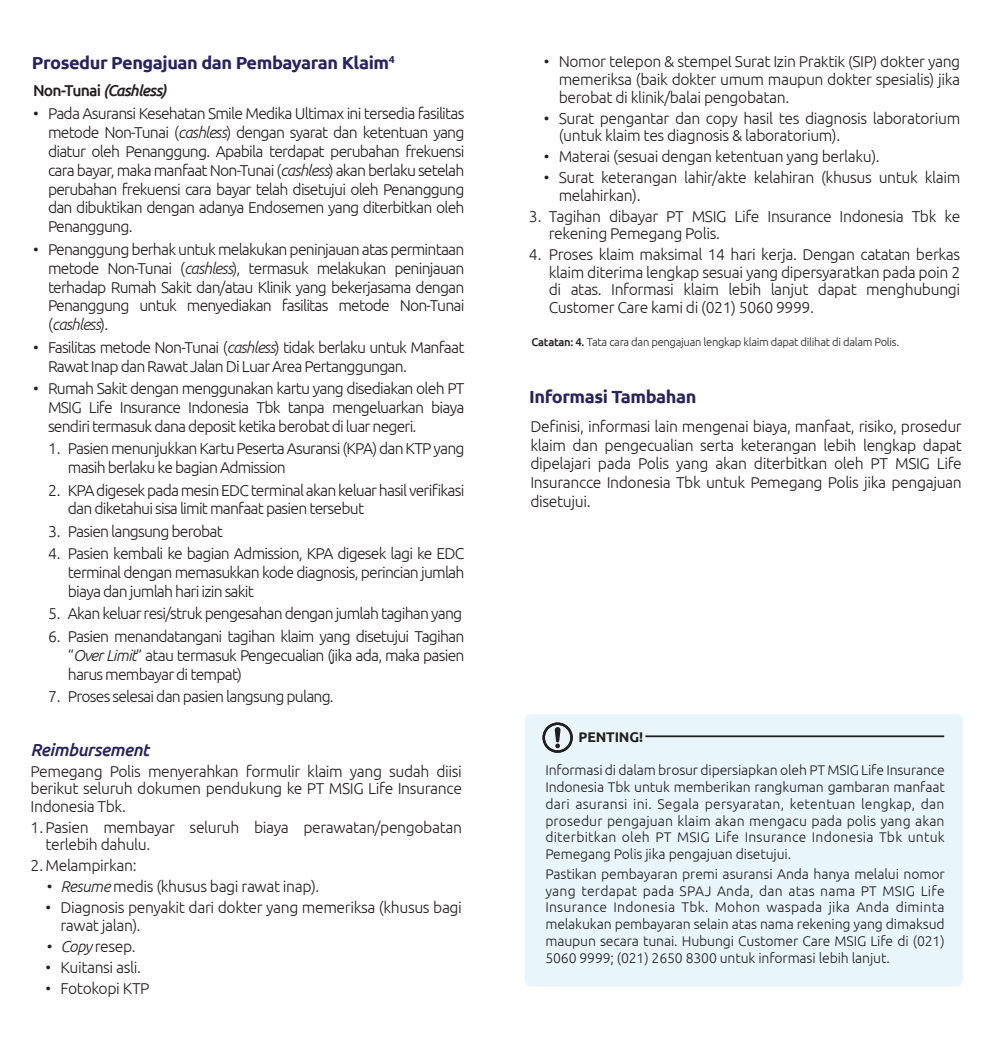
<style>
.page{position:relative;width:993px;height:1042px;background:#fff}
.page>*{position:absolute;margin:0;border:0;box-sizing:border-box;transform-origin:0 0}
.t1{font:700 17.5px "Ubuntu";letter-spacing:-.025em;color:#272361;scale:1.04 1}
.t2{font:italic 500 17.5px "Ubuntu";letter-spacing:-.025em;color:#262262}
.t3{font:300 15.75px/18.9px "Ubuntu";letter-spacing:-.04em;color:#231f20;text-align:justify}
.t4{font:italic 500 15.75px "Ubuntu";letter-spacing:-.05em;color:#231f20}
.t5{font:300 14px/16.8px "Ubuntu";letter-spacing:-.01em;color:#231f20;text-align:justify}
.t6{font:700 14px "Ubuntu";letter-spacing:-.01em;color:#231f20}
.t7{font:300 11.2px "Ubuntu";letter-spacing:-.025em;color:#231f20}
.s1{font-style:normal}
.s2{font-style:italic}
.s3{font-weight:500}
</style>
<div class="page">
<div style="left:524px;top:714px;width:438px;height:272px;background:#e8f5fb;border-radius:6px"></div>
<svg style="left:542px;top:722px;width:30px;height:31px"></svg>
<hr style="left:645px;top:735px;width:299px;height:2px;background:#231f20">
<p class="t1" style="left:32px;top:52px;width:350px">Prosedur Pengajuan dan Pembayaran Klaim<sup>4</sup></p>
<p class="t4" style="left:33px;top:81px;width:135px"><span class="s1">Non-Tunai</span> (Cashless)</p>
<p class="t3" style="left:48px;top:103px;width:418px;text-indent:-15px">• Pada Asuransi Kesehatan Smile Medika Ultimax ini tersedia fasilitas metode Non-Tunai (<span class="s2">cashless</span>) dengan syarat dan ketentuan yang diatur oleh Penanggung. Apabila terdapat perubahan frekuensi cara bayar, maka manfaat Non-Tunai (<span class="s2">cashless</span>) akan berlaku setelah perubahan frekuensi cara bayar telah disetujui oleh Penanggung dan dibuktikan dengan adanya Endosemen yang diterbitkan oleh Penanggung.</p>
<p class="t3" style="left:48px;top:239px;width:418px;text-indent:-15px">• Penanggung berhak untuk melakukan peninjauan atas permintaan metode Non-Tunai (<span class="s2">cashless</span>), termasuk melakukan peninjauan terhadap Rumah Sakit dan/atau Klinik yang bekerjasama dengan Penanggung untuk menyediakan fasilitas metode Non-Tunai (<span class="s2">cashless</span>).</p>
<p class="t3" style="left:48px;top:337px;width:418px;text-indent:-15px">• Fasilitas metode Non-Tunai (<span class="s2">cashless</span>) tidak berlaku untuk Manfaat<br>Rawat Inap dan Rawat Jalan Di Luar Area Pertanggungan.</p>
<p class="t3" style="left:48px;top:378px;width:418px;text-indent:-15px">• Rumah Sakit dengan menggunakan kartu yang disediakan oleh PT MSIG Life Insurance Indonesia Tbk tanpa mengeluarkan biaya sendiri termasuk dana deposit ketika berobat di luar negeri.</p>
<p class="t3" style="left:68px;top:439px;width:398px;text-indent:-20px">1. Pasien menunjukkan Kartu Peserta Asuransi (KPA) dan KTP yang masih berlaku ke bagian Admission</p>
<p class="t3" style="left:68px;top:480px;width:398px;text-indent:-20px">2. KPA digesek pada mesin EDC terminal akan keluar hasil verifikasi dan diketahui sisa limit manfaat pasien tersebut</p>
<p class="t3" style="left:48px;top:521px;width:176px">3. Pasien langsung berobat</p>
<p class="t3" style="left:68px;top:544px;width:398px;text-indent:-20px">4. Pasien kembali ke bagian Admission, KPA digesek lagi ke EDC terminal dengan memasukkan kode diagnosis, perincian jumlah biaya dan jumlah hari izin sakit</p>
<p class="t3" style="left:48px;top:604px;width:416px">5. Akan keluar resi/struk pengesahan dengan jumlah tagihan yang</p>
<p class="t3" style="left:68px;top:626px;width:398px;text-indent:-20px">6. Pasien menandatangani tagihan klaim yang disetujui Tagihan “<span class="s2">Over Limit</span>” atau termasuk Pengecualian (jika ada, maka pasien harus membayar di tempat)</p>
<p class="t3" style="left:48px;top:686px;width:287px">7. Proses selesai dan pasien langsung pulang.</p>
<p class="t2" style="left:31px;top:739px;width:120px">Reimbursement</p>
<p class="t3" style="left:31px;top:762px;width:433px;line-height:17.5px">Pemegang Polis menyerahkan formulir klaim yang sudah diisi berikut seluruh dokumen pendukung ke PT MSIG Life Insurance Indonesia Tbk.</p>
<p class="t3" style="left:45px;top:818px;width:418px;line-height:17.5px;text-indent:-15px">1. Pasien membayar seluruh biaya perawatan/pengobatan terlebih dahulu.</p>
<p class="t3" style="left:31px;top:856px;width:107px">2. Melampirkan:</p>
<p class="t3" style="left:45px;top:877px;width:275px"><span class="s2">• Resume</span> medis (khusus bagi rawat inap).</p>
<p class="t3" style="left:60px;top:898px;width:403px;line-height:17.5px;text-indent:-15px">• Diagnosis penyakit dari dokter yang memeriksa (khusus bagi rawat jalan).</p>
<p class="t3" style="left:45px;top:936px;width:92px"><span class="s2">• Copy</span> resep.</p>
<p class="t3" style="left:45px;top:957px;width:97px">• Kuitansi asli.</p>
<p class="t3" style="left:45px;top:978px;width:106px">• Fotokopi KTP</p>
<p class="t3" style="left:558px;top:53px;width:403px;line-height:17.5px;text-indent:-15px">• Nomor telepon &amp; stempel Surat Izin Praktik (SIP) dokter yang memeriksa (baik dokter umum maupun dokter spesialis) jika berobat di klinik/balai pengobatan.</p>
<p class="t3" style="left:558px;top:109px;width:403px;line-height:17.5px;text-indent:-15px">• Surat pengantar dan copy hasil tes diagnosis laboratorium (untuk klaim tes diagnosis &amp; laboratorium).</p>
<p class="t3" style="left:544px;top:147px;width:337px">• Materai (sesuai dengan ketentuan yang berlaku).</p>
<p class="t3" style="left:558px;top:168px;width:403px;line-height:17.5px;text-indent:-15px">• Surat keterangan lahir/akte kelahiran (khusus untuk klaim melahirkan).</p>
<p class="t3" style="left:548px;top:207px;width:413px;line-height:17.5px;text-indent:-20px">3. Tagihan dibayar PT MSIG Life Insurance Indonesia Tbk ke rekening Pemegang Polis.</p>
<p class="t3" style="left:548px;top:245px;width:413px;line-height:17.5px;text-indent:-20px">4. Proses klaim maksimal 14 hari kerja. Dengan catatan berkas klaim diterima lengkap sesuai yang dipersyaratkan pada poin 2 di atas. Informasi klaim lebih lanjut dapat menghubungi Customer Care kami di (021) 5060 9999.</p>
<p class="t7" style="left:531px;top:335px;width:369px"><span class="s3">Catatan: 4.</span> Tata cara dan pengajuan lengkap klaim dapat dilihat di dalam Polis.</p>
<p class="t1" style="left:529px;top:386px;width:162px">Informasi Tambahan</p>
<p class="t3" style="left:530px;top:416px;width:433px">Definisi, informasi lain mengenai biaya, manfaat, risiko, prosedur klaim dan pengecualian serta keterangan lebih lengkap dapat dipelajari pada Polis yang akan diterbitkan oleh PT MSIG Life Insurancce Indonesia Tbk untuk Pemegang Polis jika pengajuan disetujui.</p>
<p class="t6" style="left:578px;top:729px;width:66px">PENTING!</p>
<p class="t5" style="left:545px;top:761px;width:401px">Informasi di dalam brosur dipersiapkan oleh PT MSIG Life Insurance Indonesia Tbk untuk memberikan rangkuman gambaran manfaat dari asuransi ini. Segala persyaratan, ketentuan lengkap, dan prosedur pengajuan klaim akan mengacu pada polis yang akan diterbitkan oleh PT MSIG Life Insurance Indonesia Tbk untuk Pemegang Polis jika pengajuan disetujui.</p>
<p class="t5" style="left:545px;top:865px;width:401px">Pastikan pembayaran premi asuransi Anda hanya melalui nomor yang terdapat pada SPAJ Anda, dan atas nama PT MSIG Life Insurance Indonesia Tbk. Mohon waspada jika Anda diminta melakukan pembayaran selain atas nama rekening yang dimaksud maupun secara tunai. Hubungi Customer Care MSIG Life di (021)<br>5060 9999; (021) 2650 8300 untuk informasi lebih lanjut.</p>
</div>
